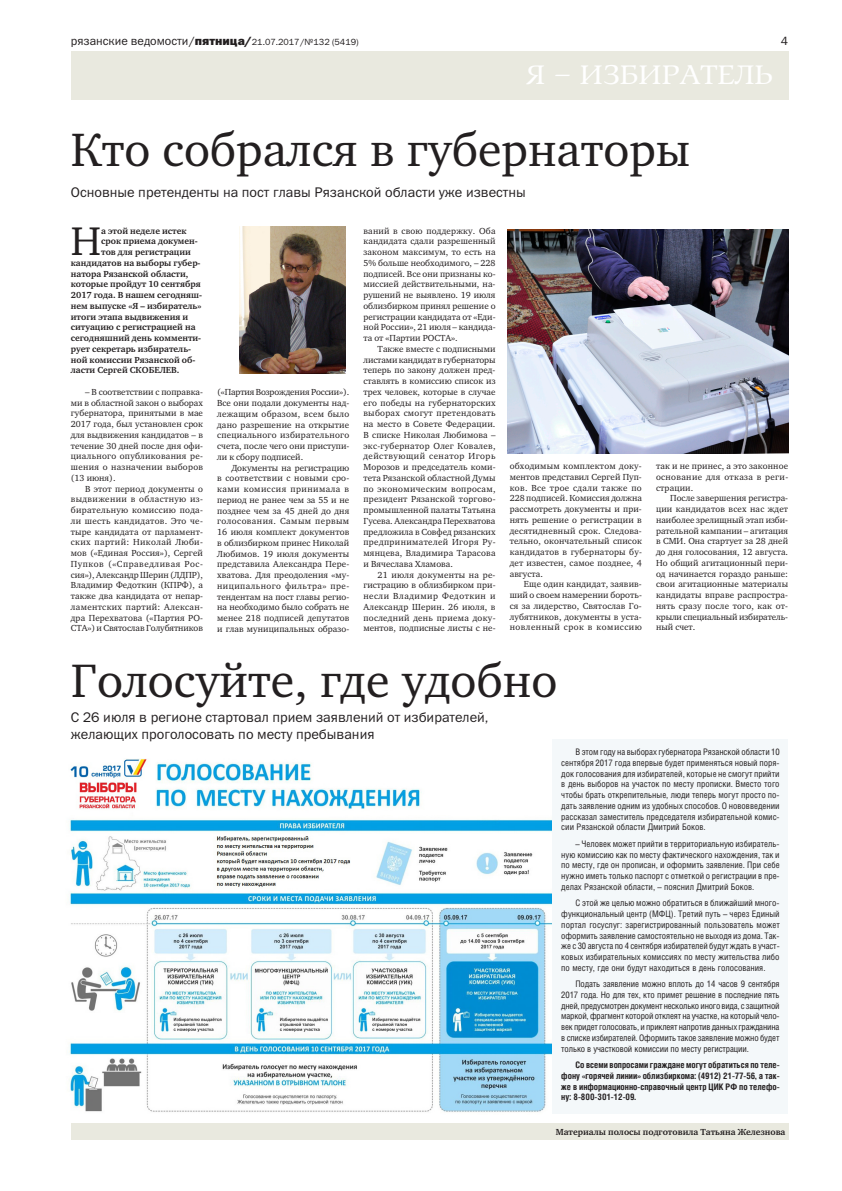
<style>
.page{position:relative;width:842px;height:1191px;background:#fff}
.page>*{position:absolute;margin:0;border:0;box-sizing:border-box;transform-origin:0 0}
.t1{font:48.1px "Charter C";color:#231f20}
.t2{font:48px "Charter C";color:#231f20}
.t3{font:41px "Charter C";color:#231f20}
.t4{font:30px "Prospect C";color:#fff}
.t5{font:14px/16.7px "Franklin Gothic Book C";color:#231f20}
.t6{font:12px "Franklin Gothic Book C";color:#231f20}
.t7{font:9px/10.7px "Charter C";letter-spacing:.015em;color:#231f20;text-align:justify}
.t8{font:9px/10.7px "Helios Cond";color:#231f20;text-align:justify}
.t9{font:700 9px "Charter C";color:#231f20}
.t10{font:700 9px/10.7px "Helios Cond";color:#231f20;text-align:justify}
.t11{font:9px "Franklin Gothic Book C";color:#231f20}
.s1{font-size:12px}
.s2{font-family:"Franklin Gothic Heavy C";font-size:12px}
</style>
<div class="page">
<div style="left:71px;top:51px;width:718px;height:49px;background:#e9e9df"></div>
<img style="left:69px;top:758px;width:484px;height:356px">
<img style="left:240px;top:227px;width:106px;height:147px">
<div style="left:553px;top:739px;width:235px;height:374px;background:#f4f8fa"></div>
<img style="left:507px;top:229px;width:281px;height:225px">
<div style="left:71px;top:1123px;width:717px;height:17px;background:#e9e9df"></div>
<p class="t11" style="left:71px;top:37px;width:289px"><span class="s1">рязанские ведомости/</span><span class="s2">пятница/</span>21.07.2017/№132 (5419)</p>
<h3 class="t6" style="left:781px;top:34px;width:9px">4</h3>
<h3 class="t4" style="left:526px;top:58px;width:249px">Я – избиратель</h3>
<h2 class="t2" style="left:71px;top:123px;width:621px">Кто собрался в губернаторы</h2>
<h3 class="t5" style="left:71px;top:184px;width:456px">Основные претенденты на пост главы Рязанской области уже известны</h3>
<h3 class="t3" style="left:71px;top:219px;width:32px">Н</h3>
<p class="t9" style="left:101px;top:226px;width:87px">а этой неделе истек</p>
<p class="t7" style="left:363px;top:225px;width:134px">ваний в свою поддержку. Оба кандидата сдали разрешенный законом максимум, то есть на 5% больше необходимого, – 228 подписей. Все они признаны ко&shy;миссией действительными, на&shy;рушений не выявлено. 19 июля облизбирком принял решение о регистрации кандидата от «Еди&shy;ной России», 21 июля – кандида&shy;та от «Партии роста».</p>
<p class="t7" style="left:363px;top:344px;width:134px;text-indent:14px">Также вместе с подписными листами кандидат в губернаторы теперь по закону должен пред&shy;ставлять в комиссию список из трех человек, которые в случае его победы на губернаторских выборах смогут претендовать на место в Совете Федерации.<br>В списке Николая Любимова – экс-губернатор Олег Ковалев, действующий сенатор Игорь Морозов и председатель коми&shy;тета Рязанской областной Думы по экономическим вопросам, президент Рязанской торгово&shy;промышленной палаты Татьяна Гусева. Александра Перехватова предложила в Совфед рязанских предпринимателей Игоря Ру&shy;мянцева, Владимира Тарасова и Вячеслава Хламова.</p>
<p class="t7" style="left:363px;top:569px;width:134px;text-indent:14px">21 июля документы на ре&shy;гистрацию в облизбирком при&shy;несли Владимир Федоткин и Александр Шерин. 26 июля, в последний день приема доку&shy;ментов, подписные листы с не-</p>
<p class="t9" style="left:101px;top:236px;width:98px">срок приема докумен-</p>
<p class="t9" style="left:101px;top:247px;width:91px">тов для регистрации</p>
<p class="t9" style="left:71px;top:258px;width:131px">кандидатов на выборы губер-</p>
<p class="t9" style="left:71px;top:269px;width:119px">натора Рязанской области,</p>
<p class="t9" style="left:71px;top:279px;width:131px">которые пройдут 10 сентября</p>
<p class="t9" style="left:71px;top:290px;width:133px">2017 года. В нашем сегодняш-</p>
<p class="t9" style="left:71px;top:301px;width:132px">нем выпуске «Я – избиратель»</p>
<p class="t9" style="left:71px;top:312px;width:119px">итоги этапа выдвижения и</p>
<p class="t9" style="left:71px;top:322px;width:126px">ситуацию с регистрацией на</p>
<p class="t9" style="left:71px;top:333px;width:132px">сегодняшний день комменти-</p>
<p class="t9" style="left:71px;top:344px;width:122px">рует секретарь избиратель-</p>
<p class="t9" style="left:71px;top:355px;width:126px">ной комиссии Рязанской об-</p>
<p class="t9" style="left:71px;top:365px;width:110px">ласти Сергей СКОБЕЛЕВ.</p>
<p class="t7" style="left:71px;top:387px;width:134px;text-indent:14px">– В соответствии с поправка&shy;ми в областной закон о выборах губернатора, принятыми в мае 2017 года, был установлен срок для выдвижения кандидатов – в течение 30 дней после дня офи&shy;циального опубликования ре&shy;шения о назначении выборов (13 июня).</p>
<p class="t7" style="left:71px;top:483px;width:134px;text-indent:14px">В этот период документы о выдвижении в областную из&shy;бирательную комиссию пода&shy;ли шесть кандидатов. Это че&shy;тыре кандидата от парламент&shy;ских партий: Николай Люби&shy;мов («Единая Россия»), Сергей Пупков («Справедливая Рос&shy;сия»), Александр Шерин (ЛДПР), Владимир Федоткин (КПРФ), а также два кандидата от непар&shy;ламентских партий: Алексан&shy;дра Перехватова («Партия ро&shy;ста») и Святослав Голубятников</p>
<p class="t7" style="left:217px;top:387px;width:134px">(«Партия Возрождения России»).<br>Все они подали документы над&shy;лежащим образом, всем было дано разрешение на открытие специального избирательного счета, после чего они приступи&shy;ли к сбору подписей.</p>
<p class="t7" style="left:217px;top:462px;width:134px;text-indent:14px">Документы на регистрацию в соответствии с новыми сро&shy;ками комиссия принимала в период не ранее чем за 55 и не позднее чем за 45 дней до дня голосования. Самым первым 16 июля комплект документов в облизбирком принес Николай Любимов. 19 июля документы представила Александра Пере&shy;хватова. Для преодоления «му&shy;ниципального фильтра» пре&shy;тендентам на пост главы регио&shy;на необходимо было собрать не менее 218 подписей депутатов и глав муниципальных образо-</p>
<p class="t7" style="left:510px;top:461px;width:134px">обходимым комплектом доку&shy;ментов представил Сергей Пуп&shy;ков. Все трое сдали также по 228 подписей. Комиссия должна рассмотреть документы и при&shy;нять решение о регистрации в десятидневный срок. Следова&shy;тельно, окончательный список кандидатов в губернаторы бу&shy;дет известен, самое позднее, 4 августа.</p>
<p class="t7" style="left:510px;top:579px;width:134px;text-indent:14px">Еще один кандидат, заявив&shy;ший о своем намерении бороть&shy;ся за лидерство, Святослав Го&shy;лубятников, документы в уста&shy;новленный срок в комиссию</p>
<p class="t7" style="left:656px;top:461px;width:134px">так и не принес, а это законное основание для отказа в реги&shy;страции.</p>
<p class="t7" style="left:656px;top:493px;width:134px;text-indent:14px">После завершения регистра&shy;ции кандидатов всех нас ждет наиболее зрелищный этап изби&shy;рательной кампании – агитация в СМИ. Она стартует за 28 дней до дня голосования, 12 августа.<br>Но общий агитационный пери&shy;од начинается гораздо раньше: свои агитационные материалы кандидаты вправе распростра&shy;нять сразу после того, как от&shy;крыли специальный избиратель&shy;ный счет.</p>
<h1 class="t1" style="left:71px;top:654px;width:488px">Голосуйте, где удобно</h1>
<h3 class="t5" style="left:71px;top:709px;width:419px">C 26 июля в регионе стартовал прием заявлений от избирателей, желающих проголосовать по месту пребывания</h3>
<p class="t8" style="left:561px;top:746px;width:220px;text-indent:14px">В этом году на выборах губернатора Рязанской области 10 сентября 2017 года впервые будет применяться новый поря&shy;док голосования для избирателей, которые не смогут прийти в день выборов на участок по месту прописки. Вместо того чтобы брать открепительные, люди теперь могут просто по&shy;дать заявление одним из удобных способов. О нововведении рассказал заместитель председателя избирательной комис&shy;сии Рязанской области Дмитрий Боков.</p>
<p class="t8" style="left:561px;top:838px;width:220px;text-indent:14px">– Человек может прийти в территориальную избиратель&shy;ную комиссию как по месту фактического нахождения, так и по месту, где он прописан, и оформить заявление. При себе нужно иметь только паспорт с отметкой о регистрации в пре&shy;делах Рязанской области, – пояснил Дмитрий Боков.</p>
<p class="t8" style="left:561px;top:897px;width:220px;text-indent:14px">С этой же целью можно обратиться в ближайший много&shy;функциональный центр (МФЦ). Третий путь – через Единый портал госуслуг: зарегистрированный пользователь может оформить заявление самостоятельно не выходя из дома. Так&shy;же с 30 августа по 4 сентября избирателей будут ждать в участ&shy;ковых избирательных комиссиях по месту жительства либо по месту, где они будут находиться в день голосования.</p>
<p class="t8" style="left:561px;top:978px;width:220px;text-indent:14px">Подать заявление можно вплоть до 14 часов 9 сентября 2017 года. Но для тех, кто примет решение в последние пять дней, предусмотрен документ несколько иного вида, с защитной маркой, фрагмент которой отклеят на участке, на который чело&shy;век придет голосовать, и приклеят напротив данных гражданина в списке избирателей. Оформить такое заявление можно будет только в участковой комиссии по месту регистрации.</p>
<p class="t10" style="left:561px;top:1059px;width:220px;text-indent:14px">Со всеми вопросами граждане могут обратиться по теле&shy;фону «горячей линии» облизбиркома: (4912) 21-77-56, а так&shy;же в информационно-справочный центр ЦИК РФ по телефо&shy;ну: 8-800-301-12-09.</p>
<p class="t9" style="left:556px;top:1126px;width:231px">Материалы полосы подготовила Татьяна Железнова</p>
</div>
